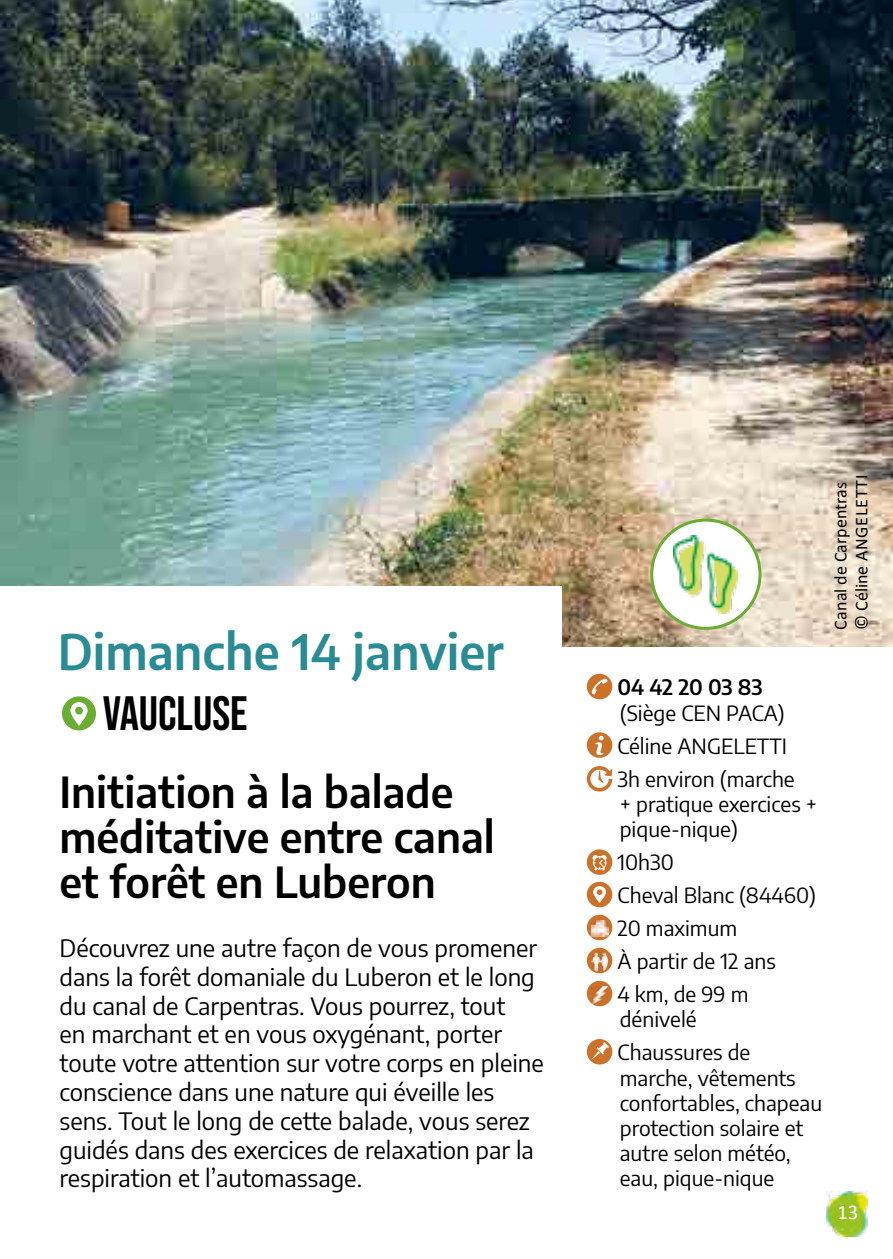
<style>
.page{position:relative;width:893px;height:1259px;background:#fff}
.page>*{position:absolute;margin:0;border:0;box-sizing:border-box;transform-origin:0 0}
.t1{font:600 48px "Encode Sans";color:#298b93}
.t2{font:48px "Bebas Neue";color:#000}
.t3{font:600 42px/45px "Encode Sans";color:#000}
.t4{font:24px/28.8px "Encode Sans";color:#000}
.t5{font:21px/33px "Encode Sans";color:#000}
.t6{font:600 21px "Encode Sans";letter-spacing:-.01em;color:#000}
.t7{font:21px "Calibri";color:#fff}
.t8{font:18px/21px "Calibri";color:#000}
</style>
<div class="page">
<img style="left:826px;top:1191px;width:41px;height:45px">
<img style="left:0;top:0;width:893px;height:647px">
<div style="left:0;top:587px;width:561px;height:672px;background:#fff"></div>
<div style="left:652px;top:520px;width:108px;height:108px;background:#fff;border-radius:50%"></div>
<div style="left:650px;top:518px;width:111px;height:112px;border:3px solid #6bad33;border-radius:50%"></div>
<img style="left:674px;top:535px;width:64px;height:78px">
<div style="left:587px;top:674px;width:25px;height:25px;background:#cc7129;border-radius:50%"></div>
<svg style="left:592px;top:678px;width:16px;height:16px"></svg>
<div style="left:587px;top:732px;width:25px;height:26px;background:#cc7129;border-radius:50%"></div>
<svg style="left:595px;top:736px;width:9px;height:19px"></svg>
<svg style="left:587px;top:766px;width:25px;height:26px"></svg>
<div style="left:587px;top:849px;width:25px;height:26px;background:#cc7129;border-radius:50%"></div>
<svg style="left:592px;top:855px;width:14px;height:15px"></svg>
<div style="left:587px;top:882px;width:25px;height:25px;background:#cc7129;border-radius:50%"></div>
<svg style="left:593px;top:886px;width:13px;height:17px"></svg>
<svg style="left:587px;top:914px;width:25px;height:26px"></svg>
<img style="left:591px;top:920px;width:17px;height:17px">
<div style="left:587px;top:948px;width:25px;height:25px;background:#cc7129;border-radius:50%"></div>
<img style="left:591px;top:951px;width:17px;height:20px">
<div style="left:587px;top:980px;width:25px;height:26px;background:#cc7129;border-radius:50%"></div>
<img style="left:591px;top:986px;width:17px;height:18px">
<div style="left:587px;top:1039px;width:25px;height:25px;background:#cc7129;border-radius:50%"></div>
<svg style="left:591px;top:1042px;width:18px;height:17px"></svg>
<div style="left:62px;top:696px;width:34px;height:34px;background:#6bad33;border-radius:50%"></div>
<svg style="left:70px;top:702px;width:18px;height:24px"></svg>
<h1 class="t1" style="left:58px;top:617px;width:448px">Dimanche 14 janvier</h1>
<h1 class="t2" style="left:103px;top:686px;width:146px">VAUCLUSE</h1>
<h2 class="t3" style="left:60px;top:767px;width:437px">Initiation à la balade méditative entre canal et forêt en Luberon</h2>
<p class="t4" style="left:60px;top:932px;width:486px">Découvrez une autre façon de vous promener dans la forêt domaniale du Luberon et le long du canal de Carpentras. Vous pourrez, tout<br>en marchant et en vous oxygénant, porter toute votre attention sur votre corps en pleine conscience dans une nature qui éveille les sens. Tout le long de cette balade, vous serez guidés dans des exercices de relaxation par la respiration et l’automassage.</p>
<p class="t8" style="left:829px;top:630px;width:157px;rotate:-90deg">Canal de Carpentras © Céline ANGELETTI</p>
<p class="t6" style="left:617px;top:672px;width:147px">04 42 20 03 83</p>
<p class="t5" style="left:617px;top:695px;width:179px">(Siège CEN PACA)<br>Céline ANGELETTI<br>3h environ (marche</p>
<p class="t5" style="left:620px;top:790px;width:199px;line-height:25.2px">+ pratique exercices + pique-nique)</p>
<p class="t5" style="left:617px;top:844px;width:200px">10h30<br>Cheval Blanc (84460)<br>20 maximum<br>À partir de 12 ans<br>4 km, de 99 m</p>
<p class="t5" style="left:617px;top:1002px;width:134px">dénivelé<br>Chaussures de</p>
<p class="t5" style="left:620px;top:1064px;width:204px;line-height:25.2px">marche, vêtements confortables, chapeau protection solaire et autre selon météo, eau, pique-nique</p>
<p class="t7" style="left:837px;top:1197px;width:23px">13</p>
</div>
